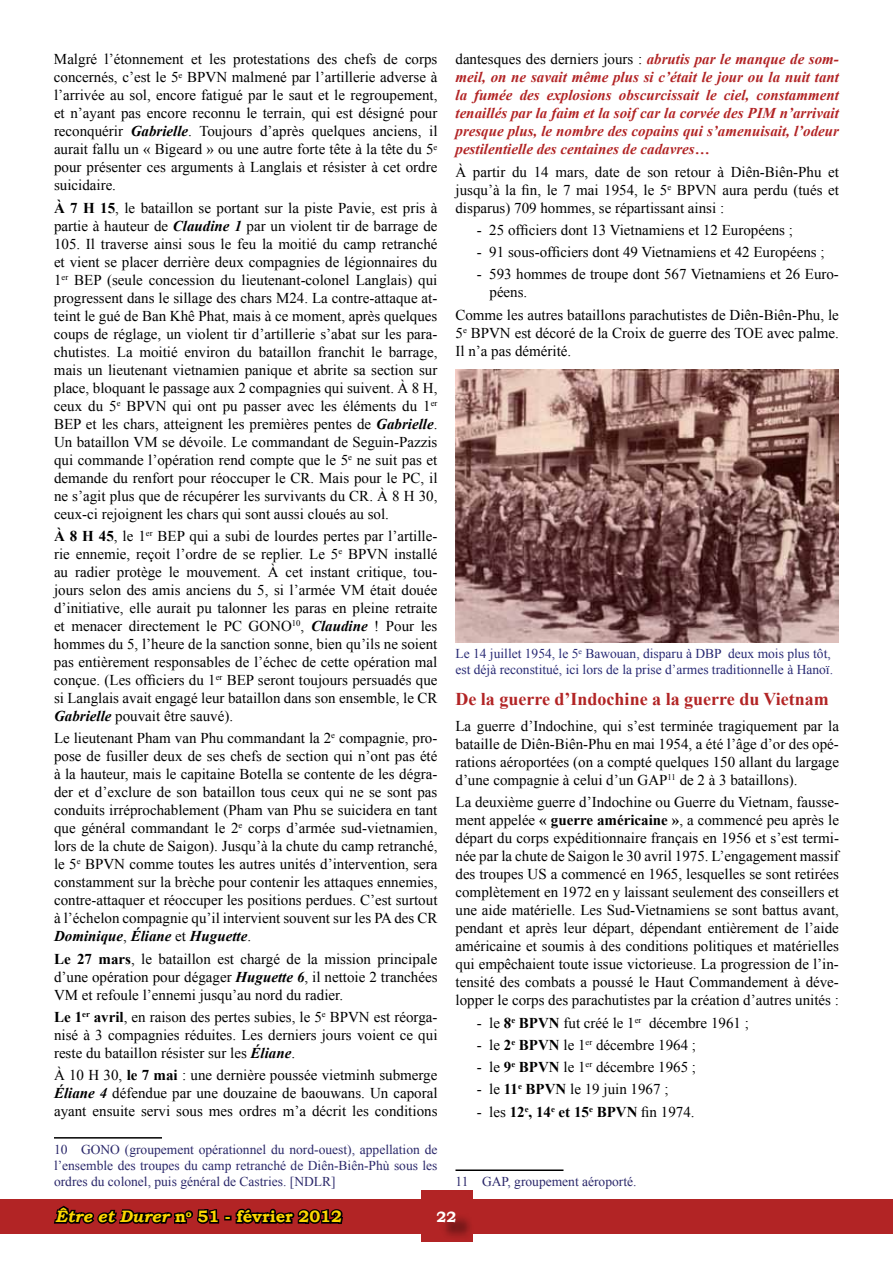
<style>
.page{position:relative;width:893px;height:1263px;background:#fff}
.page>*{position:absolute;margin:0;border:0;box-sizing:border-box;transform-origin:0 0}
.t1{font:700 18px "Times New Roman";color:#b22425}
.t2{font:700 16.5px "Bookman Old Style";color:#fdd700}
.t3{font:15px/18px "Times New Roman";color:#000;text-align:justify}
.t4{font:italic 700 15px/18px "Times New Roman";color:#b22425;text-align:justify}
.t5{font:700 15px "Times New Roman";color:#000}
.t6{font:700 15px "Bookman Old Style";color:#fff}
.t7{font:13.5px/16.2px "Times New Roman";color:#2a276a;text-align:justify}
.t8{font:13.5px/16.2px "Times New Roman";color:#282974}
.s1{font-weight:700;font-style:italic}
.s2{font-weight:700}
.s3{font-weight:400;font-style:normal;color:#000}
.s4{font-weight:400}
.s5{font-style:italic}
</style>
<div class="page">
<div style="left:0;top:1199px;width:893px;height:34px;background:#b22425"></div>
<svg style="left:52px;top:1205px;width:169px;height:29px"></svg>
<div style="left:224px;top:1215px;width:8px;height:5px;border:3px solid #000"></div>
<svg style="left:235px;top:1208px;width:108px;height:16px"></svg>
<div style="left:421px;top:1191px;width:51px;height:51px;background:#b22425"></div>
<div style="left:440px;top:1213px;width:34px;height:27px;background:#000;opacity:.75"></div>
<hr style="left:54px;top:1137px;width:108px;height:1px;background:#000">
<img style="left:455px;top:369px;width:384px;height:274px">
<hr style="left:455px;top:1169px;width:108px;height:2px;background:#000">
<p class="t3" style="left:54px;top:50px;width:385px">Malgré l’étonnement et les protestations des chefs de corps concernés, c’est le 5<sup>e</sup> BPVN malmené par l’artillerie adverse à l’arrivée au sol, encore fatigué par le saut et le regroupement, et n’ayant pas encore reconnu le terrain, qui est désigné pour reconquérir <span class="s1">Gabrielle</span>. Toujours d’après quelques anciens, il aurait fallu un « Bigeard » ou une autre forte tête à la tête du 5<sup>e </sup>pour présenter ces arguments à Langlais et résister à cet ordre suicidaire.</p>
<p class="t3" style="left:54px;top:198px;width:385px"><span class="s2">À 7 H 15</span>, le bataillon se portant sur la piste Pavie, est pris à partie à hauteur de <span class="s1">Claudine 1</span> par un violent tir de barrage de 105. Il traverse ainsi sous le feu la moitié du camp retranché et vient se placer derrière deux compagnies de légionnaires du 1<sup>er</sup> BEP (seule concession du lieutenant-colonel Langlais) qui progressent dans le sillage des chars M24. La contre-attaque at&shy;teint le gué de Ban Khê Phat, mais à ce moment, après quelques coups de réglage, un violent tir d’artillerie s’abat sur les para&shy;chutistes. La moitié environ du bataillon franchit le barrage, mais un lieutenant vietnamien panique et abrite sa section sur place, bloquant le passage aux 2 compagnies qui suivent. À 8 H, ceux du 5<sup>e</sup> BPVN qui ont pu passer avec les éléments du 1<sup>er </sup>BEP et les chars, atteignent les premières pentes de <span class="s1">Gabrielle</span>.<br>Un bataillon VM se dévoile. Le commandant de Seguin-Pazzis qui commande l’opération rend compte que le 5<sup>e</sup> ne suit pas et demande du renfort pour réoccuper le CR. Mais pour le PC, il ne s’agit plus que de récupérer les survivants du CR. À 8 H 30, ceux-ci rejoignent les chars qui sont aussi cloués au sol.</p>
<p class="t3" style="left:54px;top:527px;width:385px"><span class="s2">À 8 H 45</span>, le 1<sup>er</sup> BEP qui a subi de lourdes pertes par l’artille&shy;rie ennemie, reçoit l’ordre de se replier. Le 5<sup>e</sup> BPVN installé au radier protège le mouvement. À cet instant critique, tou&shy;jours selon des amis anciens du 5, si l’armée VM était douée d’initiative, elle aurait pu talonner les paras en pleine retraite et menacer directement le PC GONO<sup>10</sup>, <span class="s1">Claudine</span> ! Pour les hommes du 5, l’heure de la sanction sonne, bien qu’ils ne soient pas entièrement responsables de l’échec de cette opération mal conçue. (Les officiers du 1<sup>er</sup> BEP seront toujours persuadés que si Langlais avait engagé leur bataillon dans son ensemble, le CR <span class="s1">Gabrielle</span> pouvait être sauvé).</p>
<p class="t3" style="left:54px;top:729px;width:385px">Le lieutenant Pham van Phu commandant la 2<sup>e</sup> compagnie, pro&shy;pose de fusiller deux de ses chefs de section qui n’ont pas été à la hauteur, mais le capitaine Botella se contente de les dégra&shy;der et d’exclure de son bataillon tous ceux qui ne se sont pas conduits irréprochablement (Pham van Phu se suicidera en tant que général commandant le 2<sup>e</sup> corps d’armée sud-vietnamien, lors de la chute de Saigon). Jusqu’à la chute du camp retranché, le 5<sup>e</sup> BPVN comme toutes les autres unités d’intervention, sera constamment sur la brèche pour contenir les attaques ennemies, contre-attaquer et réoccuper les positions perdues. C’est surtout à l’échelon compagnie qu’il intervient souvent sur les PA des CR <span class="s1">Dominique</span>, <span class="s1">Éliane</span> et <span class="s1">Huguette</span>.</p>
<p class="t3" style="left:54px;top:949px;width:385px"><span class="s2">Le 27 mars</span>, le bataillon est chargé de la mission principale d’une opération pour dégager <span class="s1">Huguette 6</span>, il nettoie 2 tranchées VM et refoule l’ennemi jusqu’au nord du radier.</p>
<p class="t3" style="left:54px;top:1007px;width:385px"><span class="s2">Le 1</span><sup>er</sup> <span class="s2">avril</span>, en raison des pertes subies, le 5<sup>e</sup> BPVN est réorga&shy;nisé à 3 compagnies réduites. Les derniers jours voient ce qui reste du bataillon résister sur les <span class="s1">Éliane</span>.</p>
<p class="t3" style="left:54px;top:1066px;width:385px">À 10 H 30, <span class="s2">le 7 mai</span> : une dernière poussée vietminh submerge <span class="s1">Éliane 4</span> défendue par une douzaine de baouwans. Un caporal ayant ensuite servi sous mes ordres m’a décrit les conditions</p>
<p class="t7" style="left:54px;top:1141px;width:385px">10 GONO (groupement opérationnel du nord-ouest), appellation de l’ensemble des troupes du camp retranché de Diên-Biên-Phù sous les ordres du colonel, puis général de Castries. [NDLR]</p>
<p class="t4" style="left:455px;top:50px;width:385px"><span class="s3">dantesques des derniers jours :</span> abrutis par le manque de som&shy;meil, on ne savait même plus si c’était le jour ou la nuit tant la fumée des explosions obscurcissait le ciel, constamment tenaillés par la faim et la soif car la corvée des PIM n’arrivait presque plus, le nombre des copains qui s’amenuisait, l’odeur pestilentielle des centaines de cadavres…</p>
<p class="t3" style="left:455px;top:162px;width:385px">À partir du 14 mars, date de son retour à Diên-Biên-Phu et jusqu’à la fin, le 7 mai 1954, le 5<sup>e</sup> BPVN aura perdu (tués et disparus) 709 hommes, se répartissant ainsi :</p>
<p class="t3" style="left:477px;top:221px;width:318px">- 25 officiers dont 13 Vietnamiens et 12 Européens ;</p>
<p class="t3" style="left:477px;top:243px;width:349px">- 91 sous-officiers dont 49 Vietnamiens et 42 Européens ;</p>
<p class="t3" style="left:489px;top:265px;width:351px;text-indent:-13px">- 593 hommes de troupe dont 567 Vietnamiens et 26 Euro&shy;péens.</p>
<p class="t3" style="left:455px;top:305px;width:385px">Comme les autres bataillons parachutistes de Diên-Biên-Phu, le 5<sup>e</sup> BPVN est décoré de la Croix de guerre des TOE avec palme.<br>Il n’a pas démérité.</p>
<p class="t8" style="left:455px;top:645px;width:379px">Le 14 juillet 1954, le 5<sup>e</sup> Bawouan, disparu à DBP deux mois plus tôt, est déjà reconstitué, ici lors de la prise d’armes traditionnelle à Hanoï.</p>
<p class="t1" style="left:455px;top:686px;width:375px">De la guerre d’Indochine a la guerre du Vietnam</p>
<p class="t3" style="left:455px;top:717px;width:385px">La guerre d’Indochine, qui s’est terminée tragiquement par la bataille de Diên-Biên-Phu en mai 1954, a été l’âge d’or des opé&shy;rations aéroportées (on a compté quelques 150 allant du largage d’une compagnie à celui d’un GAP<sup>11</sup> de 2 à 3 bataillons).</p>
<p class="t3" style="left:455px;top:793px;width:385px">La deuxième guerre d’Indochine ou Guerre du Vietnam, fausse&shy;ment appelée <span class="s2">« guerre américaine »</span>, a commencé peu après le départ du corps expéditionnaire français en 1956 et s’est termi&shy;née par la chute de Saigon le 30 avril 1975. L’engagement massif des troupes US a commencé en 1965, lesquelles se sont retirées complètement en 1972 en y laissant seulement des conseillers et une aide matérielle. Les Sud-Vietnamiens se sont battus avant, pendant et après leur départ, dépendant entièrement de l’aide américaine et soumis à des conditions politiques et matérielles qui empêchaient toute issue victorieuse. La progression de l’in&shy;tensité des combats a poussé le Haut Commandement à déve&shy;lopper le corps des parachutistes par la création d’autres unités :</p>
<p class="t3" style="left:477px;top:1013px;width:274px">- le <span class="s2">8</span><sup>e</sup> <span class="s2">BPVN</span> fut créé le 1<sup>er</sup> décembre 1961 ;</p>
<p class="t3" style="left:477px;top:1036px;width:221px">- le <span class="s2">2</span><sup>e</sup> <span class="s2">BPVN</span> le 1<sup>er</sup> décembre 1964 ;</p>
<p class="t3" style="left:477px;top:1058px;width:221px">- le <span class="s2">9</span><sup>e</sup> <span class="s2">BPVN</span> le 1<sup>er</sup> décembre 1965 ;</p>
<p class="t3" style="left:477px;top:1080px;width:193px">- le <span class="s2">11</span><sup>e</sup> <span class="s2">BPVN</span> le 19 juin 1967 ;</p>
<p class="t5" style="left:477px;top:1101px;width:219px"><span class="s4">- les</span> 12<sup>e</sup>, 14<sup>e</sup> et 15<sup>e</sup> BPVN <span class="s4">fin 1974.</span></p>
<p class="t7" style="left:455px;top:1173px;width:182px">11 GAP, groupement aéroporté.</p>
<p class="t2" style="left:55px;top:1204px;width:288px"><span class="s5">Être et Durer</span> n<sup>o</sup> 51 - février 2012</p>
<p class="t6" style="left:437px;top:1205px;width:21px">22</p>
</div>
